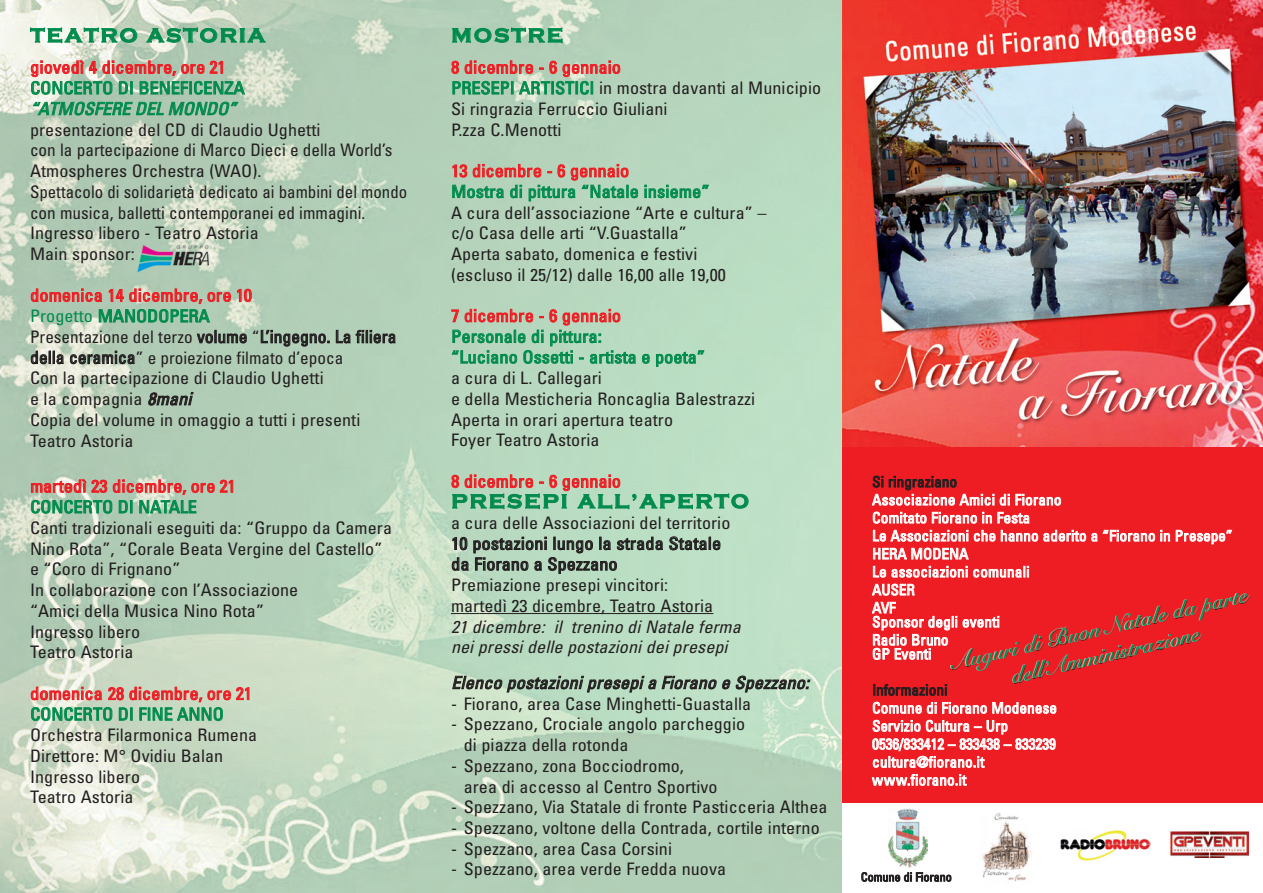
<style>
.page{position:relative;width:1263px;height:893px;background:#fff}
.page>*{position:absolute;margin:0;border:0;box-sizing:border-box;transform-origin:0 0}
.t1{font:700 22.35px/26.7px "Snell Roundhand";color:#008b4c;text-align:center}
.t2{font:700 20.25px "Copperplate Gothic";letter-spacing:.095em;color:#008b4c;scale:1.05 1}
.t3{font:condensed 17.25px/20.7px "Univers";letter-spacing:.005em;color:#231f20;scale:1.05 1}
.t4{font:condensed 17.25px/20.7px "Univers";letter-spacing:.005em;color:#231f20}
.t5{font:condensed 17.25px/20.7px "Univers";letter-spacing:.005em;color:#008b4c;scale:1.05 1}
.t6{font:condensed 17.25px "Univers";letter-spacing:.01em;color:#ee1d23;scale:1.05 1}
.t7{font:italic condensed 17.25px/20.7px "Univers";color:#231f20;scale:1.05 1}
.t8{font:italic condensed 17.25px "Univers";color:#008b4c;scale:1.05 1}
.t9{font:condensed 15px/18px "Univers";letter-spacing:.015em;color:#fff}
.t10{font:condensed 15px "Univers";letter-spacing:.01em;color:#231f20}
.t11{font:condensed 12px "Univers";letter-spacing:.005em;color:#231f20}
.s1{font-style:italic}
.s2{color:#ee1d23}
.s3{color:#008b4c}
</style>
<div class="page">
<img style="left:888px;top:808px;width:39px;height:60px">
<img style="left:982px;top:813px;width:50px;height:69px">
<img style="left:1060px;top:830px;width:90px;height:30px">
<img style="left:1170px;top:831px;width:78px;height:26px">
<div style="left:842px;top:0;width:421px;height:803px;background:#ee1d23"></div>
<img style="left:842px;top:0;width:421px;height:447px">
<img style="left:0;top:0;width:842px;height:893px">
<svg style="left:451px;top:613px;width:28px;height:1px"></svg>
<hr style="left:479px;top:613px;width:113px;height:1px;background:#231f20">
<svg style="left:592px;top:613px;width:25px;height:1px"></svg>
<hr style="left:617px;top:613px;width:30px;height:1px;background:#231f20">
<hr style="left:647px;top:613px;width:66px;height:1px;background:#231f20">
<p class="t2" style="left:30px;top:23px;width:225px">TEATRO ASTORIA</p>
<p class="t6" style="left:30px;top:61px;width:187px">giovedì 4 dicembre, ore 21</p>
<p class="t5" style="left:30px;top:79px;width:206px">CONCERTO DI BENEFICENZA</p>
<p class="t8" style="left:30px;top:102px;width:201px">“ATMOSFERE DEL MONDO”</p>
<p class="t3" style="left:30px;top:121px;width:361px">presentazione del CD di Claudio Ughetti<br>con la partecipazione di Marco Dieci e della World’s Atmospheres Orchestra (WAO).<br>Spettacolo di solidarietà dedicato ai bambini del mondo con musica, balletti contemporanei ed immagini.<br>Ingresso libero - Teatro Astoria<br>Main sponsor:</p>
<p class="t6" style="left:30px;top:289px;width:213px">domenica 14 dicembre, ore 10</p>
<p class="t5" style="left:30px;top:307px;width:173px">Progetto MANODOPERA</p>
<p class="t4" style="left:30px;top:328px;width:368px">Presentazione del terzo volume “L’ingegno. La filiera della ceramica” e proiezione filmato d’epoca<br>Con la partecipazione di Claudio Ughetti<br>e la compagnia <span class="s1">8mani<br></span>Copia del volume in omaggio a tutti i presenti Teatro Astoria</p>
<p class="t6" style="left:30px;top:480px;width:197px">martedì 23 dicembre, ore 21</p>
<p class="t5" style="left:30px;top:498px;width:160px">CONCERTO DI NATALE</p>
<p class="t3" style="left:30px;top:519px;width:346px">Canti tradizionali eseguiti da: “Gruppo da Camera<br>Nino Rota”, “Corale Beata Vergine del Castello” e “Coro di Frignano”<br>In collaborazione con l’Associazione<br>“Amici della Musica Nino Rota”<br>Ingresso libero<br>Teatro Astoria</p>
<p class="t6" style="left:30px;top:687px;width:212px">domenica 28 dicembre, ore 21</p>
<p class="t5" style="left:30px;top:705px;width:186px">CONCERTO DI FINE ANNO</p>
<p class="t3" style="left:30px;top:726px;width:218px">Orchestra Filarmonica Rumena<br>Direttore: M° Ovidiu Balan<br>Ingresso libero<br>Teatro Astoria</p>
<p class="t2" style="left:451px;top:23px;width:108px">MOSTRE</p>
<p class="t3" style="left:451px;top:58px;width:354px"><span class="s2">8 dicembre - 6 gennaio<br></span><span class="s3">PRESEPI ARTISTICI</span> in mostra davanti al Municipio<br>Si ringrazia Ferruccio Giuliani<br>P.zza C.Menotti</p>
<p class="t6" style="left:451px;top:164px;width:171px">13 dicembre - 6 gennaio</p>
<p class="t5" style="left:451px;top:183px;width:247px">Mostra di pittura “Natale insieme”</p>
<p class="t3" style="left:451px;top:203px;width:302px">A cura dell’associazione “Arte e cultura” – c/o Casa delle arti “V.Guastalla”<br>Aperta sabato, domenica e festivi<br>(escluso il 25/12) dalle 16,00 alle 19,00</p>
<p class="t6" style="left:451px;top:309px;width:163px">7 dicembre - 6 gennaio</p>
<p class="t5" style="left:451px;top:327px;width:243px">Personale di pittura:<br>“Luciano Ossetti - artista e poeta”</p>
<p class="t3" style="left:451px;top:369px;width:291px">a cura di L. Callegari<br>e della Mesticheria Roncaglia Balestrazzi<br>Aperta in orari apertura teatro<br>Foyer Teatro Astoria</p>
<p class="t6" style="left:451px;top:475px;width:163px">8 dicembre - 6 gennaio</p>
<p class="t2" style="left:451px;top:489px;width:285px">PRESEPI ALL’APERTO</p>
<p class="t3" style="left:451px;top:514px;width:268px">a cura delle Associazioni del territorio 10 postazioni lungo la strada Statale da Fiorano a Spezzano<br>Premiazione presepi vincitori:<br>martedì 23 dicembre, Teatro Astoria</p>
<p class="t7" style="left:451px;top:617px;width:281px">21 dicembre: il trenino di Natale ferma nei pressi delle postazioni dei presepi</p>
<p class="t7" style="left:451px;top:674px;width:345px">Elenco postazioni presepi a Fiorano e Spezzano:</p>
<p class="t3" style="left:451px;top:695px;width:288px">- Fiorano, area Case Minghetti-Guastalla</p>
<p class="t3" style="left:464px;top:715px;width:270px;text-indent:-13px">- Spezzano, Crociale angolo parcheggio di piazza della rotonda</p>
<p class="t3" style="left:464px;top:757px;width:243px;text-indent:-13px">- Spezzano, zona Bocciodromo, area di accesso al Centro Sportivo</p>
<p class="t3" style="left:451px;top:798px;width:360px">- Spezzano, Via Statale di fronte Pasticceria Althea</p>
<p class="t3" style="left:451px;top:819px;width:353px">- Spezzano, voltone della Contrada, cortile interno</p>
<p class="t3" style="left:451px;top:839px;width:212px">- Spezzano, area Casa Corsini</p>
<p class="t3" style="left:451px;top:860px;width:264px">- Spezzano, area verde Fredda nuova</p>
<p class="t10" style="left:872px;top:476px;width:86px">Si ringraziano</p>
<p class="t9" style="left:872px;top:492px;width:362px">Associazione Amici di Fiorano<br>Comitato Fiorano in Festa<br>Le Associazioni che hanno aderito a “Fiorano in Presepe”<br>HERA MODENA<br>Le associazioni comunali<br>AUSER<br>AVF</p>
<p class="t9" style="left:872px;top:614px;width:129px">Sponsor degli eventi<br>Radio Bruno</p>
<p class="t9" style="left:872px;top:646px;width:61px">GP Eventi</p>
<p class="t10" style="left:872px;top:684px;width:77px">Informazioni</p>
<p class="t9" style="left:872px;top:700px;width:186px">Comune di Fiorano Modenese<br>Servizio Cultura – Urp<br>0536/833412 – 833438 – 833239 cultura@fiorano.it www.fiorano.it</p>
<p class="t1" style="left:949px;top:650px;width:304px;rotate:-13deg">Auguri di Buon Natale da parte dell’Amministrazione</p>
<p class="t11" style="left:861px;top:873px;width:92px">Comune di Fiorano</p>
</div>
